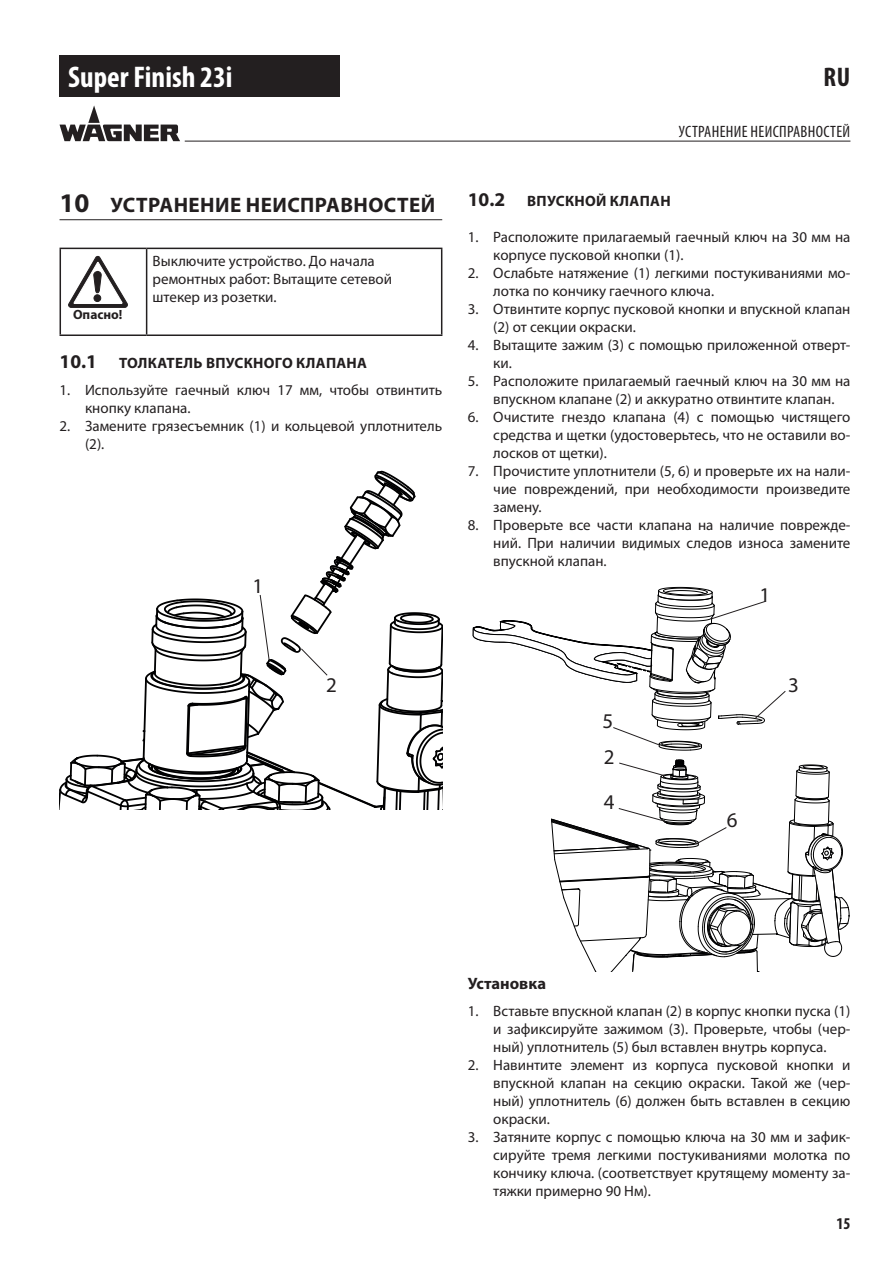
<style>
.page{position:relative;width:893px;height:1263px;background:#fff}
.page>*{position:absolute;margin:0;border:0;box-sizing:border-box;transform-origin:0 0}
.t1{font:700 condensed 30px "Myriad Pro";color:#fff}
.t2{font:700 condensed 27px "Myriad Pro";color:#231f20}
.t3{font:700 21px "Myriad Pro";letter-spacing:.02em;color:#231f20}
.t4{font:21px "Myriad Pro";color:#231f20}
.t5{font:condensed 16.5px "Myriad Pro";letter-spacing:.02em;color:#231f20}
.t6{font:700 16.5px "Myriad Pro";color:#231f20}
.t7{font:700 condensed 16.5px "Myriad Pro";color:#231f20}
.t8{font:15px/18px "Myriad Pro";color:#231f20}
.t9{font:700 15px "Myriad Pro";letter-spacing:.02em;color:#231f20}
.t10{font:700 13.35px "Myriad Pro";color:#231f20}
.s1{font-size:27px}
.s2{font-size:19.5px}
</style>
<div class="page">
<div style="left:60px;top:55px;width:280px;height:41px;background:#231f20"></div>
<hr style="left:185px;top:141px;width:665px;height:1px;background:#231f20">
<svg style="left:60px;top:105px;width:120px;height:36px"></svg>
<hr style="left:60px;top:219px;width:382px;height:1px;background:#231f20">
<hr style="left:60px;top:248px;width:87px;height:1px;background:#231f20">
<hr style="left:60px;top:249px;width:1px;height:85px;background:#231f20">
<hr style="left:147px;top:248px;width:295px;height:1px;background:#231f20">
<hr style="left:146px;top:249px;width:1px;height:85px;background:#231f20">
<hr style="left:441px;top:249px;width:1px;height:85px;background:#231f20">
<hr style="left:60px;top:334px;width:87px;height:2px;background:#231f20">
<hr style="left:147px;top:334px;width:295px;height:2px;background:#231f20">
<svg style="left:68px;top:256px;width:60px;height:52px"></svg>
<svg style="left:60px;top:470px;width:383px;height:340px"></svg>
<svg style="left:472px;top:587px;width:314px;height:164px"></svg>
<svg style="left:551px;top:759px;width:299px;height:213px"></svg>
<h1 class="t1" style="left:68px;top:58px;width:166px">Super Finish 23i</h1>
<h3 class="t3" style="left:60px;top:191px;width:377px"><span class="s1">10</span> УСТРАНЕНИЕ НЕИСПРАВНОСТЕЙ</h3>
<p class="t10" style="left:73px;top:306px;width:51px">Опасно!</p>
<p class="t8" style="left:153px;top:251px;width:241px">Выключите устройство. До начала ремонтных работ: Вытащите сетевой штекер из розетки.</p>
<p class="t9" style="left:60px;top:353px;width:309px"><span class="s2">10.1</span> ТОЛКАТЕЛЬ ВПУСКНОГО КЛАПАНА</p>
<p class="t8" style="left:85px;top:381px;width:359px;text-indent:-26px">1. Используйте гаечный ключ 17 мм, чтобы отвинтить кнопку клапана.</p>
<p class="t8" style="left:85px;top:417px;width:359px;text-indent:-26px">2. Замените грязесъемник (1) и кольцевой уплотнитель (2).</p>
<h3 class="t4" style="left:252px;top:573px;width:12px">1</h3>
<h2 class="t2" style="left:823px;top:60px;width:28px">RU</h2>
<p class="t5" style="left:679px;top:122px;width:173px">УСТРАНЕНИЕ НЕИСПРАВНОСТЕЙ</p>
<p class="t9" style="left:468px;top:191px;width:204px"><span class="s2">10.2</span> ВПУСКНОЙ КЛАПАН</p>
<p class="t8" style="left:493px;top:228px;width:359px;text-indent:-26px">1. Расположите прилагаемый гаечный ключ на 30 мм на корпусе пусковой кнопки (1).</p>
<p class="t8" style="left:493px;top:264px;width:359px;text-indent:-26px">2. Ослабьте натяжение (1) легкими постукиваниями мо&shy;лотка по кончику гаечного ключа.</p>
<p class="t8" style="left:493px;top:300px;width:359px;text-indent:-26px">3. Отвинтите корпус пусковой кнопки и впускной клапан (2) от секции окраски.</p>
<p class="t8" style="left:493px;top:336px;width:359px;text-indent:-26px">4. Вытащите зажим (3) с помощью приложенной отверт&shy;ки.</p>
<p class="t8" style="left:493px;top:372px;width:359px;text-indent:-26px">5. Расположите прилагаемый гаечный ключ на 30 мм на впускном клапане (2) и аккуратно отвинтите клапан.</p>
<p class="t8" style="left:493px;top:408px;width:359px;text-align:justify;text-indent:-26px">6. Очистите гнездо клапана (4) с помощью чистящего средства и щетки (удостоверьтесь, что не оставили во&shy;лосков от щетки).</p>
<p class="t8" style="left:493px;top:462px;width:359px;text-align:justify;text-indent:-26px">7. Прочистите уплотнители (5, 6) и проверьте их на нали&shy;чие повреждений, при необходимости произведите замену.</p>
<p class="t8" style="left:493px;top:516px;width:359px;text-align:justify;text-indent:-26px">8. Проверьте все части клапана на наличие поврежде&shy;ний. При наличии видимых следов износа замените впускной клапан.</p>
<h3 class="t4" style="left:760px;top:582px;width:12px">1</h3>
<h3 class="t4" style="left:326px;top:672px;width:12px">2</h3>
<h3 class="t4" style="left:603px;top:708px;width:12px">5</h3>
<h3 class="t4" style="left:604px;top:744px;width:12px">2</h3>
<h3 class="t4" style="left:604px;top:789px;width:12px">4</h3>
<h3 class="t4" style="left:727px;top:807px;width:12px">6</h3>
<h3 class="t4" style="left:788px;top:672px;width:12px">3</h3>
<p class="t6" style="left:468px;top:973px;width:80px">Установка</p>
<p class="t8" style="left:493px;top:1002px;width:359px;text-align:justify;text-indent:-26px">1. Вставьте впускной клапан (2) в корпус кнопки пуска (1) и зафиксируйте зажимом (3). Проверьте, чтобы (чер&shy;ный) уплотнитель (5) был вставлен внутрь корпуса.</p>
<p class="t8" style="left:493px;top:1056px;width:359px;text-align:justify;text-indent:-26px">2. Навинтите элемент из корпуса пусковой кнопки и впускной клапан на секцию окраски. Такой же (чер&shy;ный) уплотнитель (6) должен быть вставлен в секцию окраски.</p>
<p class="t8" style="left:493px;top:1128px;width:359px;text-align:justify;text-indent:-26px">3. Затяните корпус с помощью ключа на 30 мм и зафик&shy;сируйте тремя легкими постукиваниями молотка по кончику ключа. (соответствует крутящему моменту за&shy;тяжки примерно 90 Нм).</p>
<p class="t7" style="left:836px;top:1213px;width:16px">15</p>
</div>
